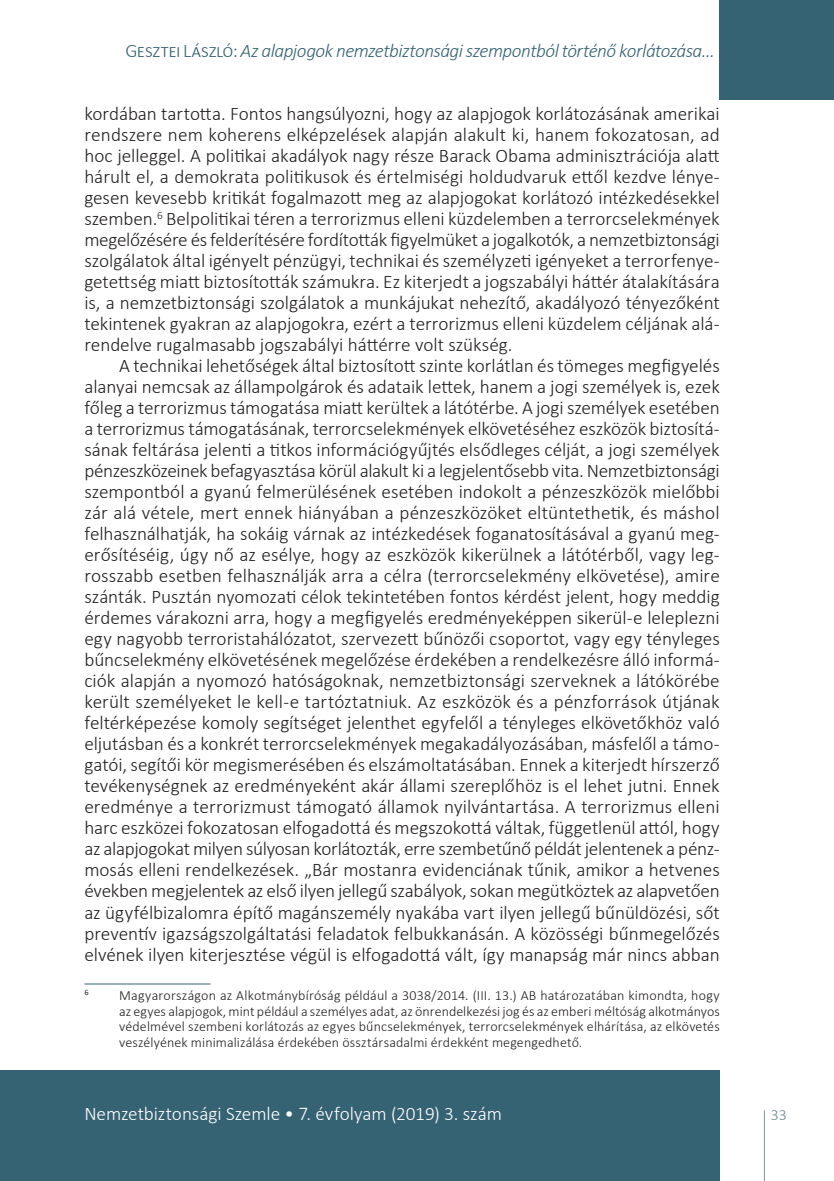
<style>
.page{position:relative;width:834px;height:1181px;background:#fff}
.page>*{position:absolute;margin:0;border:0;box-sizing:border-box;transform-origin:0 0}
.Body{font:300 19.25px/21px "Calibri";letter-spacing:-.005em;color:#231f20;text-align:justify}
.Running_header_left{font:italic 300 19.25px "Calibri";letter-spacing:-.025em;color:#366374}
.Running_header_left-2{font:300 19.25px "Calibri";letter-spacing:-.005em;color:#fff}
.Running_header_right{font:300 15.75px "Calibri";color:#6c8694}
.Footnote_text{font:300 14px/15.8px "Calibri";letter-spacing:.005em;color:#231f20;text-align:justify}
.Footnote_text-2{font:8.22px "Calibri";color:#231f20}
.s1{font-style:normal}
</style>
<div class="page">
<svg style="left:763px;top:1109px;width:2px;height:72px"></svg>
<div style="left:0;top:1070px;width:719px;height:111px;background:#366374"></div>
<div style="left:719px;top:0;width:114px;height:99px;background:#366374"></div>
<hr style="left:84px;top:983px;width:126px;height:1px;background:#366374">
<p class="Running_header_left" style="left:125px;top:39px;width:591px"><span class="s1">Gesztei László:</span> Az alapjogok nemzetbiztonsági szempontból történő korlátozása…</p>
<p class="Body" style="left:84px;top:103px;width:636px">kordában tartotta. Fontos hangsúlyozni, hogy az alapjogok korlátozásának amerikai rendszere nem koherens elképzelések alapján alakult ki, hanem fokozatosan, ad hoc jelleggel. A politikai akadályok nagy része Barack Obama adminisztrációja alatt hárult el, a demokrata politikusok és értelmiségi holdudvaruk ettől kezdve lénye&shy;gesen kevesebb kritikát fogalmazott meg az alapjogokat korlátozó intézkedésekkel szemben.<sup>6</sup> Belpolitikai téren a terrorizmus elleni küzdelemben a terrorcselekmények megelőzésére és felderítésére fordították figyelmüket a jogalkotók, a nemzetbiztonsági szolgálatok által igényelt pénzügyi, technikai és személyzeti igényeket a terrorfenye&shy;getettség miatt biztosították számukra. Ez kiterjedt a jogszabályi háttér átalakítására is, a nemzetbiztonsági szolgálatok a munkájukat nehezítő, akadályozó tényezőként tekintenek gyakran az alapjogokra, ezért a terrorizmus elleni küzdelem céljának alá&shy;rendelve rugalmasabb jogszabályi háttérre volt szükség.</p>
<p class="Body" style="left:84px;top:355px;width:637px;text-indent:35px">A technikai lehetőségek által biztosított szinte korlátlan és tömeges megfigyelés alanyai nemcsak az állampolgárok és adataik lettek, hanem a jogi személyek is, ezek főleg a terrorizmus támogatása miatt kerültek a látótérbe. A jogi személyek esetében a terrorizmus támogatásának, terrorcselekmények elkövetéséhez eszközök biztosítá&shy;sának feltárása jelenti a titkos információgyűjtés elsődleges célját, a jogi személyek pénzeszközeinek befagyasztása körül alakult ki a legjelentősebb vita. Nemzetbiztonsági szempontból a gyanú felmerülésének esetében indokolt a pénzeszközök mielőbbi zár alá vétele, mert ennek hiányában a pénzeszközöket eltüntethetik, és máshol felhasználhatják, ha sokáig várnak az intézkedések foganatosításával a gyanú meg&shy;erősítéséig, úgy nő az esélye, hogy az eszközök kikerülnek a látótérből, vagy leg&shy;rosszabb esetben felhasználják arra a célra (terrorcselekmény elkövetése), amire szánták. Pusztán nyomozati célok tekintetében fontos kérdést jelent, hogy meddig érdemes várakozni arra, hogy a megfigyelés eredményeképpen sikerül-e leleplezni egy nagyobb terroristahálózatot, szervezett bűnözői csoportot, vagy egy tényleges bűncselekmény elkövetésének megelőzése érdekében a rendelkezésre álló informá&shy;ciók alapján a nyomozó hatóságoknak, nemzetbiztonsági szerveknek a látókörébe került személyeket le kell-e tartóztatniuk. Az eszközök és a pénzforrások útjának feltérképezése komoly segítséget jelenthet egyfelől a tényleges elkövetőkhöz való eljutásban és a konkrét terrorcselekmények megakadályozásában, másfelől a támo&shy;gatói, segítői kör megismerésében és elszámoltatásában. Ennek a kiterjedt hírszerző tevékenységnek az eredményeként akár állami szereplőhöz is el lehet jutni. Ennek eredménye a terrorizmust támogató államok nyilvántartása. A terrorizmus elleni harc eszközei fokozatosan elfogadottá és megszokottá váltak, függetlenül attól, hogy az alapjogokat milyen súlyosan korlátozták, erre szembetűnő példát jelentenek a pénz&shy;mosás elleni rendelkezések. „Bár mostanra evidenciának tűnik, amikor a hetvenes években megjelentek az első ilyen jellegű szabályok, sokan megütköztek az alapvetően az ügyfélbizalomra építő magánszemély nyakába vart ilyen jellegű bűnüldözési, sőt preventív igazságszolgáltatási feladatok felbukkanásán. A közösségi bűnmegelőzés elvének ilyen kiterjesztése végül is elfogadottá vált, így manapság már nincs abban</p>
<p class="Footnote_text-2" style="left:84px;top:986px;width:6px">6</p>
<p class="Footnote_text" style="left:119px;top:987px;width:602px">Magyarországon az Alkotmánybíróság például a 3038/2014. (III. 13.) AB határozatában kimondta, hogy az egyes alapjogok, mint például a személyes adat, az önrendelkezési jog és az emberi méltóság alkotmányos védelmével szembeni korlátozás az egyes bűncselekmények, terrorcselekmények elhárítása, az elkövetés veszélyének minimalizálása érdekében össztársadalmi érdekként megengedhető.</p>
<p class="Running_header_left-2" style="left:84px;top:1102px;width:419px">Nemzetbiztonsági Szemle • 7. évfolyam (2019) 3. szám</p>
<p class="Running_header_right" style="left:770px;top:1105px;width:17px">33</p>
</div>
